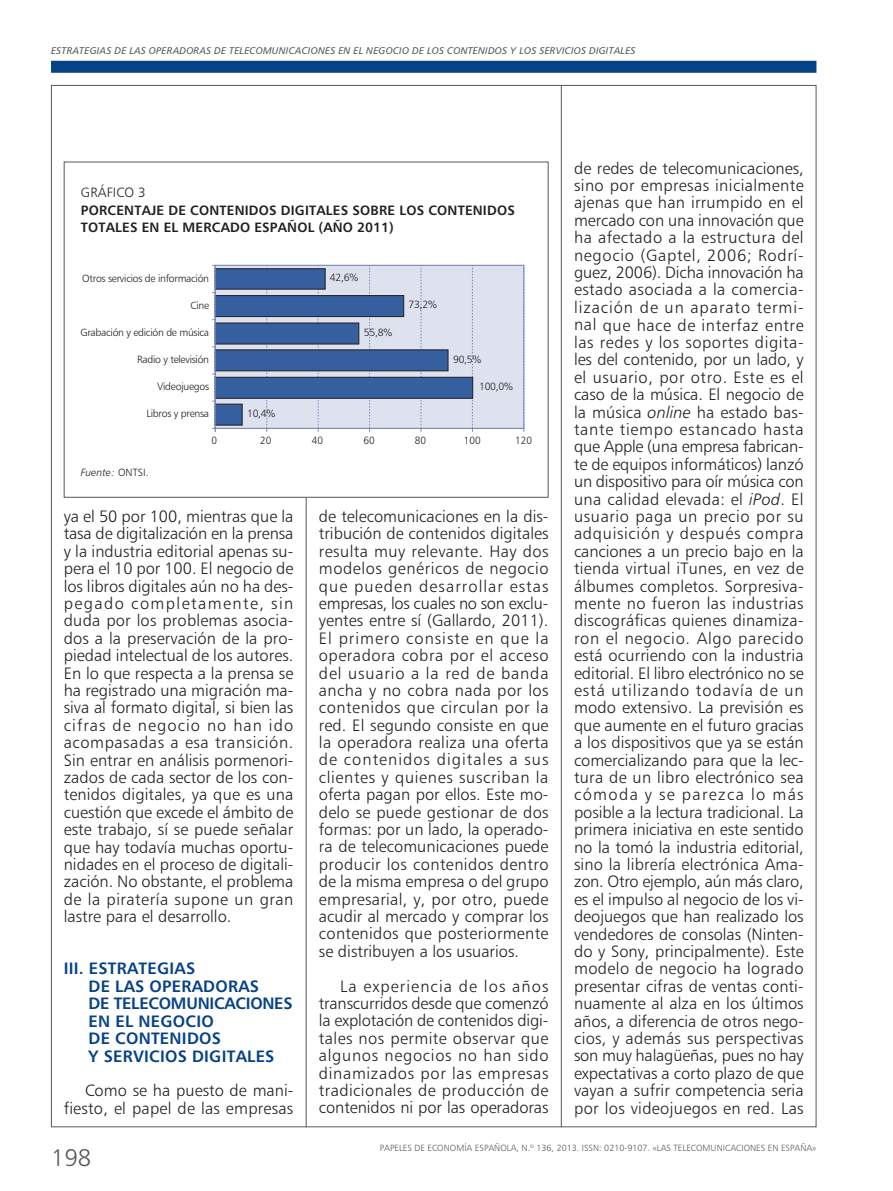
<style>
.page{position:relative;width:893px;height:1191px;background:#fff}
.page>*{position:absolute;margin:0;border:0;box-sizing:border-box;transform-origin:0 0}
.t1{font:24px "Humanist 777 BT Light B";color:#57585a}
.t2{font:16.5px/17.4px "Humanist 777 BT Light B";letter-spacing:.005em;color:#231f20;text-align:justify}
.t3{font:16.5px/17.4px "Humanist 777 BT Bold B";letter-spacing:.015em;color:#054286}
.t4{font:13.5px/17.4px "Humanist 777 BT Bold B";letter-spacing:.015em;color:#231f20}
.t5{font:300 10.5px "Humanist 777";letter-spacing:-.025em;color:#231f20}
.t6{font:300 10.5px "Humanist 777";letter-spacing:-.025em;color:#231f20;scale:.96 1}
.t7{font:10.5px "Humanist 777 BT Light Italic B";color:#231f20}
.t8{font:9.75px "Humanist 777 BT Italic B";letter-spacing:.015em;color:#57585a}
.t9{font:9px "Humanist 777 BT Light B";color:#57585a}
.s1{font-family:"Humanist 777 BT Light B"}
.s2{font-family:"Humanist 777 BT Light Italic B"}
</style>
<div class="page">
<hr style="left:306px;top:484px;width:1px;height:643px;background:#57585a">
<hr style="left:561px;top:85px;width:1px;height:1042px;background:#57585a">
<div style="left:51px;top:61px;width:765px;height:12px;background:#054286"></div>
<div style="left:215px;top:265px;width:309px;height:163px;background:#dee2ef"></div>
<svg style="left:523px;top:265px;width:2px;height:167px"></svg>
<svg style="left:212px;top:265px;width:261px;height:167px"></svg>
<div style="left:215px;top:265px;width:309px;height:164px;border:1px solid #788bbc"></div>
<div style="left:64px;top:162px;width:485px;height:335px;border:1px solid #57585a"></div>
<p class="t8" style="left:51px;top:47px;width:586px">ESTRATEGIAS DE LAS OPERADORAS DE TELECOMUNICACIONES EN EL NEGOCIO DE LOS CONTENIDOS Y LOS SERVICIOS DIGITALES</p>
<p class="t4" style="left:81px;top:185px;width:435px"><span class="s1">GRÁFICO 3<br></span>PORCENTAJE DE CONTENIDOS DIGITALES SOBRE LOS CONTENIDOS<br>TOTALES EN EL MERCADO ESPAÑOL (AÑO 2011)</p>
<p class="t5" style="left:82px;top:274px;width:128px">Otros servicios de información</p>
<p class="t5" style="left:191px;top:301px;width:20px">Cine</p>
<p class="t5" style="left:80px;top:328px;width:130px">Grabación y edición de música</p>
<p class="t5" style="left:137px;top:355px;width:74px">Radio y televisión</p>
<p class="t5" style="left:157px;top:382px;width:54px">Videojuegos</p>
<p class="t5" style="left:147px;top:409px;width:64px">Libros y prensa</p>
<p class="t5" style="left:247px;top:409px;width:30px">10,4%</p>
<p class="t5" style="left:330px;top:273px;width:30px">42,6%</p>
<p class="t5" style="left:364px;top:327px;width:30px">55,8%</p>
<p class="t5" style="left:409px;top:300px;width:30px">73,2%</p>
<p class="t5" style="left:453px;top:355px;width:30px">90,5%</p>
<p class="t5" style="left:479px;top:382px;width:35px">100,0%</p>
<p class="t7" style="left:81px;top:468px;width:69px">Fuente: <span class="s1">ONTSI.</span></p>
<p class="t6" style="left:211px;top:435px;width:7px">0</p>
<p class="t6" style="left:260px;top:435px;width:13px">20</p>
<p class="t6" style="left:312px;top:435px;width:13px">40</p>
<p class="t6" style="left:363px;top:435px;width:13px">60</p>
<p class="t6" style="left:415px;top:435px;width:13px">80</p>
<p class="t6" style="left:464px;top:435px;width:19px">100</p>
<p class="t6" style="left:515px;top:435px;width:19px">120</p>
<p class="t2" style="left:64px;top:509px;width:231px">ya el 50 por 100, mientras que la tasa de digitalización en la prensa y la industria editorial apenas su&shy;pera el 10 por 100. El negocio de los libros digitales aún no ha des&shy;pegado completamente, sin duda por los problemas asocia&shy;dos a la preservación de la pro&shy;piedad intelectual de los autores.<br>En lo que respecta a la prensa se ha registrado una migración ma&shy;siva al formato digital, si bien las cifras de negocio no han ido acompasadas a esa transición.<br>Sin entrar en análisis pormenori&shy;zados de cada sector de los con&shy;tenidos digitales, ya que es una cuestión que excede el ámbito de este trabajo, sí se puede señalar que hay todavía muchas oportu&shy;nidades en el proceso de digitali&shy;zación. No obstante, el problema de la piratería supone un gran lastre para el desarrollo.</p>
<p class="t3" style="left:89px;top:961px;width:205px;text-indent:-25px">III. ESTRATEGIAS<br>DE LAS OPERADORAS<br>DE TELECOMUNICACIONES<br>EN EL NEGOCIO<br>DE CONTENIDOS<br>Y SERVICIOS DIGITALES</p>
<p class="t2" style="left:64px;top:1083px;width:231px;text-align:right">Como se ha puesto de mani&shy;fiesto, el papel de las empresas</p>
<p class="t2" style="left:319px;top:509px;width:231px">de telecomunicaciones en la dis&shy;tribución de contenidos digitales resulta muy relevante. Hay dos modelos genéricos de negocio que pueden desarrollar estas empresas, los cuales no son exclu&shy;yentes entre sí (Gallardo, 2011).<br>El primero consiste en que la operadora cobra por el acceso del usuario a la red de banda ancha y no cobra nada por los contenidos que circulan por la red. El segundo consiste en que la operadora realiza una oferta de contenidos digitales a sus clientes y quienes suscriban la oferta pagan por ellos. Este mo&shy;delo se puede gestionar de dos formas: por un lado, la operado&shy;ra de telecomunicaciones puede producir los contenidos dentro de la misma empresa o del grupo empresarial, y, por otro, puede acudir al mercado y comprar los contenidos que posteriormente se distribuyen a los usuarios.</p>
<p class="t2" style="left:319px;top:978px;width:231px;text-indent:21px">La experiencia de los años transcurridos desde que comenzó la explotación de contenidos digi&shy;tales nos permite observar que algunos negocios no han sido dinamizados por las empresas tradicionales de producción de contenidos ni por las operadoras</p>
<p class="t2" style="left:574px;top:160px;width:231px">de redes de telecomunicaciones, sino por empresas inicialmente ajenas que han irrumpido en el mercado con una innovación que ha afectado a la estructura del negocio (Gaptel, 2006; Rodrí&shy;guez, 2006). Dicha innovación ha estado asociada a la comercia - lización de un aparato termi - nal que hace de interfaz entre las redes y los soportes digita - les del contenido, por un lado, y el usuario, por otro. Este es el caso de la música. El negocio de la música <span class="s2">online</span> ha estado bas&shy;tante tiempo estan cado hasta que Apple (una empresa fabrican&shy;te de equipos informáticos) lanzó un dispositivo para oír música con una calidad elevada: el <span class="s2">iPod</span>. El usuario paga un precio por su adquisición y después compra canciones a un precio bajo en la tienda virtual iTunes, en vez de álbumes completos. Sorpresiva&shy;mente no fueron las industrias discográficas quienes dinamiza&shy;ron el negocio. Algo parecido está ocurriendo con la industria editorial. El libro electrónico no se está utilizando todavía de un modo extensivo. La previsión es que aumente en el futuro gracias a los dispositivos que ya se están comercializando para que la lec&shy;tura de un libro electrónico sea cómoda y se parezca lo más posible a la lectura tradicional. La primera iniciativa en este sentido no la tomó la industria editorial, sino la librería electrónica Ama&shy;zon. Otro ejemplo, aún más claro, es el impulso al negocio de los vi&shy;deojuegos que han realizado los vendedores de consolas (Ninten&shy;do y Sony, principalmente). Este modelo de negocio ha logrado presentar cifras de ventas conti&shy;nuamente al alza en los últimos años, a diferencia de otros nego&shy;cios, y además sus perspectivas son muy halagüeñas, pues no hay expectativas a corto plazo de que vayan a sufrir competencia seria por los videojuegos en red. Las</p>
<p class="t1" style="left:51px;top:1148px;width:42px">198</p>
<p class="t9" style="left:380px;top:1144px;width:438px">PAPELES DE ECONOMÍA ESPAÑOLA, N.º 136, 2013. ISSN: 0210-9107. «LAS TELECOMUNICACIONES EN ESPAÑA»</p>
</div>
